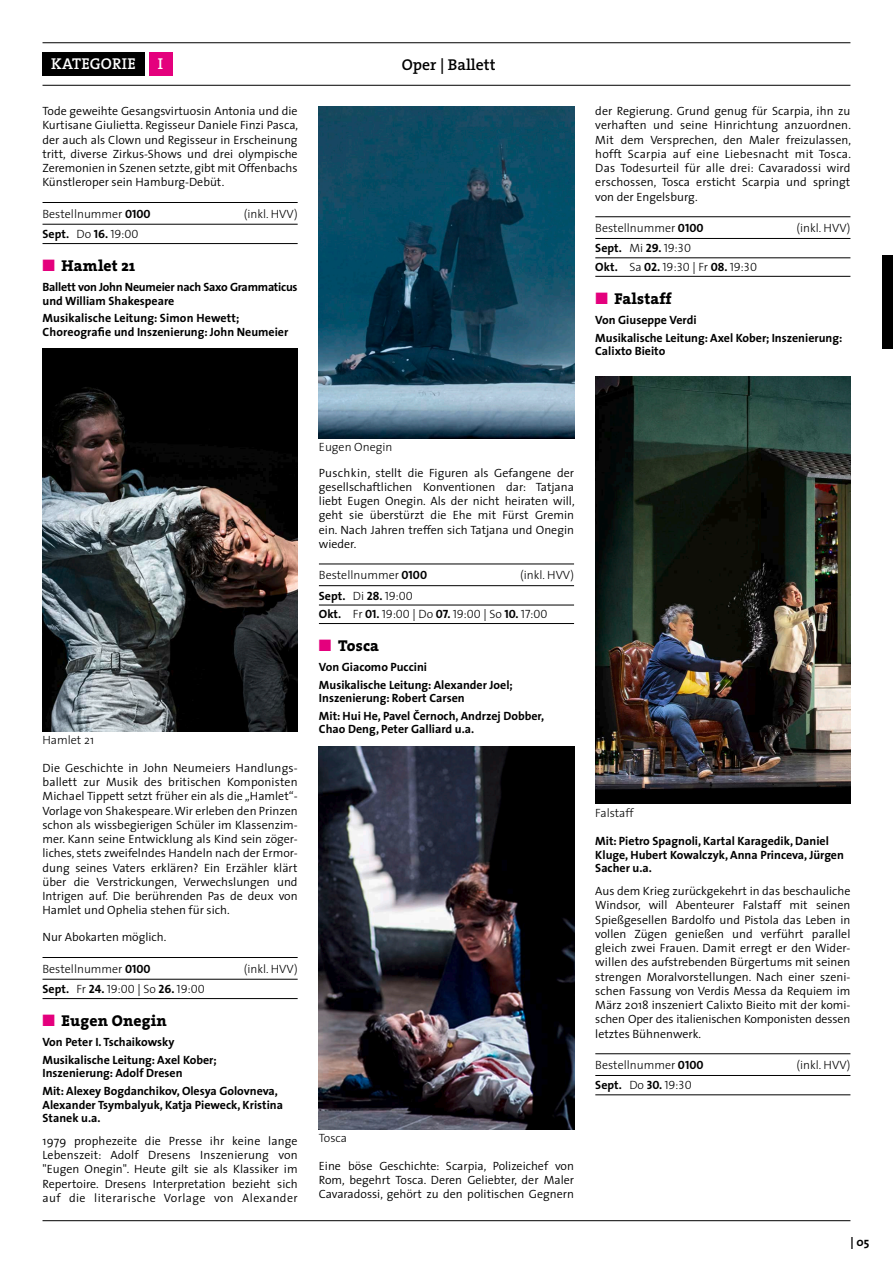
<style>
.page{position:relative;width:893px;height:1263px;background:#fff}
.page>*{position:absolute;margin:0;border:0;box-sizing:border-box;transform-origin:0 0}
.t1{font:800 15.75px "The Serif";letter-spacing:.01em;color:#000}
.t2{font:600 15.75px "The Serif";color:#000}
.t3{font:600 15.75px "The Serif";letter-spacing:.01em;color:#fff}
.t4{font:300 12px/14.2px "The Sans";color:#000;text-align:justify}
.t5{font:700 12px/17.7px "The Sans";color:#000}
.t6{font:300 12px "The Sans";color:#000}
.t7{font:12px "The Sans Light Caps";color:#000}
.t8{font:700 12px/13.5px "The Sans";letter-spacing:-.02em;color:#000}
.s1{font-family:"The Sans Bold Caps";font-weight:400}
.s2{font-weight:300}
.s3{font-family:"The Sans Light Caps";font-weight:400}
.s4{color:#e4007d}
.s5{font-family:"The Sans";font-weight:700}
.s6{font-family:"The Sans";font-weight:300}
.s7{font-family:"The Sans Bold Caps"}
</style>
<div class="page">
<hr style="left:43px;top:85px;width:807px;height:1px;background:#000">
<hr style="left:43px;top:42px;width:807px;height:1px;background:#000">
<div style="left:43px;top:52px;width:102px;height:24px;background:#000"></div>
<hr style="left:43px;top:1220px;width:807px;height:1px;background:#000">
<hr style="left:595px;top:216px;width:255px;height:1px;background:#000">
<hr style="left:595px;top:238px;width:255px;height:1px;background:#000">
<hr style="left:595px;top:258px;width:255px;height:1px;background:#000">
<hr style="left:595px;top:276px;width:255px;height:1px;background:#000">
<hr style="left:595px;top:1053px;width:255px;height:1px;background:#000">
<hr style="left:595px;top:1075px;width:255px;height:1px;background:#000">
<hr style="left:595px;top:1094px;width:255px;height:1px;background:#000">
<hr style="left:319px;top:564px;width:255px;height:1px;background:#000">
<hr style="left:319px;top:585px;width:255px;height:1px;background:#000">
<hr style="left:319px;top:605px;width:255px;height:1px;background:#000">
<hr style="left:319px;top:623px;width:255px;height:1px;background:#000">
<hr style="left:43px;top:202px;width:255px;height:1px;background:#000">
<hr style="left:43px;top:224px;width:255px;height:1px;background:#000">
<hr style="left:43px;top:243px;width:255px;height:1px;background:#000">
<hr style="left:43px;top:957px;width:255px;height:1px;background:#000">
<hr style="left:43px;top:979px;width:255px;height:1px;background:#000">
<hr style="left:43px;top:998px;width:255px;height:1px;background:#000">
<img style="left:43px;top:349px;width:255px;height:382px">
<img style="left:319px;top:746px;width:255px;height:383px">
<img style="left:595px;top:376px;width:255px;height:428px">
<img style="left:319px;top:106px;width:255px;height:332px">
<div style="left:149px;top:52px;width:23px;height:24px;background:#e4007d"></div>
<div style="left:882px;top:255px;width:11px;height:94px;background:#000"></div>
<h1 class="t3" style="left:51px;top:51px;width:86px">KATEGORIE</h1>
<h1 class="t3" style="left:158px;top:51px;width:7px">I</h1>
<h1 class="t2" style="left:402px;top:51px;width:95px">Oper | Ballett</h1>
<p class="t4" style="left:43px;top:104px;width:257px">Tode geweihte Gesangsvirtuosin Antonia und die Kurtisane Giulietta. Regisseur Daniele Finzi Pasca, der auch als Clown und Regisseur in Erscheinung tritt, diverse Zirkus-Shows und drei olympische Zeremonien in Szenen setzte, gibt mit Offenbachs Künstleroper sein Hamburg-Debüt.</p>
<p class="t6" style="left:43px;top:204px;width:110px">Bestellnummer <span class="s1">0100</span></p>
<p class="t6" style="left:244px;top:204px;width:55px">(inkl. HVV)</p>
<p class="t5" style="left:43px;top:225px;width:97px">Sept. <span class="s2">Do</span> <span class="s1">16.</span> <span class="s3">19:00</span></p>
<h1 class="t1" style="left:43px;top:253px;width:94px"><span class="s4">■</span> Hamlet 21</h1>
<p class="t8" style="left:43px;top:280px;width:257px">Ballett von John Neumeier nach Saxo Grammaticus und William Shakespeare</p>
<p class="t5" style="left:43px;top:311px;width:247px;line-height:13.5px">Musikalische Leitung: Simon Hewett;<br>Choreografie und Inszenierung: John Neumeier</p>
<p class="t4" style="left:595px;top:104px;width:257px">der Regierung. Grund genug für Scarpia, ihn zu verhaften und seine Hinrichtung anzuordnen.<br>Mit dem Versprechen, den Maler freizulassen, hofft Scarpia auf eine Liebesnacht mit Tosca.<br>Das Todesurteil für alle drei: Cavaradossi wird erschossen, Tosca ersticht Scarpia und springt von der Engelsburg.</p>
<p class="t6" style="left:595px;top:218px;width:110px">Bestellnummer <span class="s1">0100</span></p>
<p class="t6" style="left:797px;top:218px;width:55px">(inkl. HVV)</p>
<p class="t5" style="left:595px;top:239px;width:97px">Sept. <span class="s2">Mi</span> <span class="s1">29.</span> <span class="s3">19:30</span></p>
<p class="t7" style="left:595px;top:257px;width:163px"><span class="s5">Okt.</span> <span class="s6">Sa</span> <span class="s7">02.</span> 19:30 <span class="s6">|</span> <span class="s6">Fr</span> <span class="s7">08.</span> 19:30</p>
<h1 class="t1" style="left:595px;top:285px;width:78px"><span class="s4">■</span> Falstaff</h1>
<p class="t5" style="left:595px;top:311px;width:249px">Von Giuseppe Verdi<br>Musikalische Leitung: Axel Kober; Inszenierung:</p>
<p class="t5" style="left:595px;top:342px;width:71px">Calixto Bieito</p>
<p class="t6" style="left:43px;top:730px;width:53px">Hamlet 21</p>
<p class="t4" style="left:43px;top:760px;width:257px">Die Geschichte in John Neumeiers Handlungs&shy;ballett zur Musik des britischen Komponisten Michael Tippett setzt früher ein als die „Hamlet“- Vorlage von Shakespeare. Wir erleben den Prinzen schon als wissbegierigen Schüler im Klassenzim&shy;mer. Kann seine Entwicklung als Kind sein zöger&shy;liches, stets zweifelndes Handeln nach der Ermor&shy;dung seines Vaters erklären? Ein Erzähler klärt über die Verstrickungen, Verwechslungen und Intrigen auf. Die berührenden Pas de deux von Hamlet und Ophelia stehen für sich.</p>
<p class="t4" style="left:43px;top:930px;width:125px">Nur Abokarten möglich.</p>
<p class="t6" style="left:43px;top:958px;width:110px">Bestellnummer <span class="s1">0100</span></p>
<p class="t6" style="left:244px;top:958px;width:55px">(inkl. HVV)</p>
<p class="t7" style="left:43px;top:979px;width:164px"><span class="s5">Sept.</span> <span class="s6">Fr</span> <span class="s7">24.</span> 19:00 <span class="s6">|</span> <span class="s6">So</span> <span class="s7">26.</span> 19:00</p>
<h1 class="t1" style="left:43px;top:1007px;width:126px"><span class="s4">■</span> Eugen Onegin</h1>
<p class="t5" style="left:43px;top:1033px;width:176px">Von Peter I. Tschaikowsky<br>Musikalische Leitung: Axel Kober;</p>
<p class="t5" style="left:43px;top:1064px;width:237px">Inszenierung: Adolf Dresen<br>Mit: Alexey Bogdanchikov, Olesya Golovneva,</p>
<p class="t5" style="left:43px;top:1097px;width:242px;line-height:13.5px">Alexander Tsymbalyuk, Katja Pieweck, Kristina<br>Stanek u.a.</p>
<p class="t4" style="left:43px;top:1133px;width:257px">1979 prophezeite die Presse ihr keine lange Lebenszeit: Adolf Dresens Inszenierung von "Eugen Onegin". Heute gilt sie als Klassiker im Repertoire. Dresens Interpretation bezieht sich auf die literarische Vorlage von Alexander</p>
<p class="t6" style="left:319px;top:437px;width:75px">Eugen Onegin</p>
<p class="t4" style="left:319px;top:465px;width:257px">Puschkin, stellt die Figuren als Gefangene der gesellschaftlichen Konventionen dar: Tatjana liebt Eugen Onegin. Als der nicht heiraten will, geht sie überstürzt die Ehe mit Fürst Gremin ein. Nach Jahren treffen sich Tatjana und Onegin wieder.</p>
<p class="t6" style="left:319px;top:565px;width:110px">Bestellnummer <span class="s1">0100</span></p>
<p class="t6" style="left:520px;top:565px;width:55px">(inkl. HVV)</p>
<p class="t5" style="left:319px;top:586px;width:95px">Sept. <span class="s2">Di</span> <span class="s1">28.</span> <span class="s3">19:00</span></p>
<p class="t7" style="left:319px;top:604px;width:230px"><span class="s5">Okt.</span> <span class="s6">Fr</span> <span class="s7">01.</span> 19:00 <span class="s6">|</span> <span class="s6">Do</span> <span class="s7">07.</span> 19:00 <span class="s6">|</span> <span class="s6">So</span> <span class="s7">10.</span> 17:00</p>
<h1 class="t1" style="left:319px;top:632px;width:62px"><span class="s4">■</span> Tosca</h1>
<p class="t5" style="left:319px;top:658px;width:195px">Von Giacomo Puccini<br>Musikalische Leitung: Alexander Joel;</p>
<p class="t5" style="left:319px;top:689px;width:227px">Inszenierung: Robert Carsen<br>Mit: Hui He, Pavel Cernoch, Andrzej Dobber,</p>
<p class="t5" style="left:319px;top:720px;width:157px">Chao Deng, Peter Galliard u.a.</p>
<p class="t6" style="left:319px;top:1128px;width:30px">Tosca</p>
<p class="t4" style="left:319px;top:1158px;width:257px">Eine böse Geschichte: Scarpia, Polizeichef von Rom, begehrt Tosca. Deren Geliebter, der Maler Cavaradossi, gehört zu den politischen Gegnern</p>
<p class="t6" style="left:595px;top:803px;width:40px">Falstaff</p>
<p class="t5" style="left:595px;top:834px;width:250px;line-height:13.5px">Mit: Pietro Spagnoli, Kartal Karagedik, Daniel<br>Kluge, Hubert Kowalczyk, Anna Princeva, Jürgen<br>Sacher u.a.</p>
<p class="t4" style="left:595px;top:883px;width:257px">Aus dem Krieg zurückgekehrt in das beschauliche Windsor, will Abenteurer Falstaff mit seinen Spießgesellen Bardolfo und Pistola das Leben in vollen Zügen genießen und verführt parallel gleich zwei Frauen. Damit erregt er den Wider&shy;willen des aufstrebenden Bürgertums mit seinen strengen Moralvorstellungen. Nach einer szeni&shy;schen Fassung von Verdis Messa da Requiem im März 2018 inszeniert Calixto Bieito mit der komi&shy;schen Oper des italienischen Komponisten dessen letztes Bühnenwerk.</p>
<p class="t6" style="left:595px;top:1055px;width:110px">Bestellnummer <span class="s1">0100</span></p>
<p class="t6" style="left:797px;top:1055px;width:55px">(inkl. HVV)</p>
<p class="t5" style="left:595px;top:1076px;width:98px">Sept. <span class="s2">Do</span> <span class="s1">30.</span> <span class="s3">19:30</span></p>
<p class="t5" style="left:850px;top:1233px;width:20px">| 05</p>
</div>
